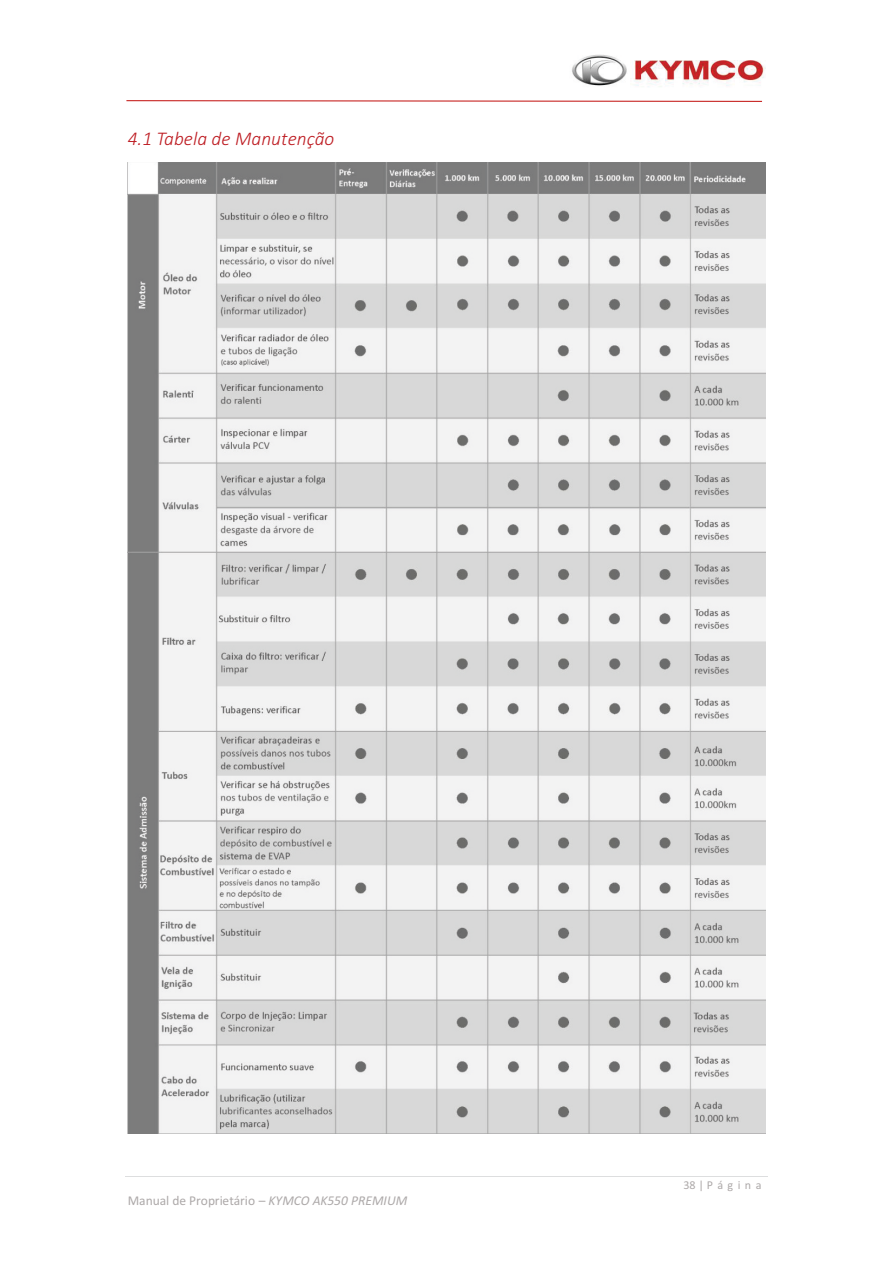
<style>
.page{position:relative;width:893px;height:1262px;background:#fff}
.page>*{position:absolute;margin:0;border:0;box-sizing:border-box;transform-origin:0 0}
.t1{font:italic 300 19.5px "Calibri";color:#be1e24}
.t2{font:13.5px "Calibri";color:#ada9a9}
.t3{font:12px "Calibri";letter-spacing:.37em;color:#ada9a9}
.s1{font-style:italic}
</style>
<div class="page">
<hr style="left:125px;top:1175px;width:643px;height:1px;background:#dddedf">
<img style="left:572px;top:54px;width:193px;height:33px">
<svg style="left:126px;top:100px;width:636px;height:2px"></svg>
<img style="left:128px;top:162px;width:637px;height:971px">
<h1 class="t1" style="left:128px;top:130px;width:208px">4.1 Tabela de Manutenção</h1>
<p class="t2" style="left:128px;top:1195px;width:281px">Manual de Proprietário – <span class="s1">KYMCO AK550 PREMIUM</span></p>
<p class="t3" style="left:683px;top:1180px;width:80px">38| Página</p>
</div>
